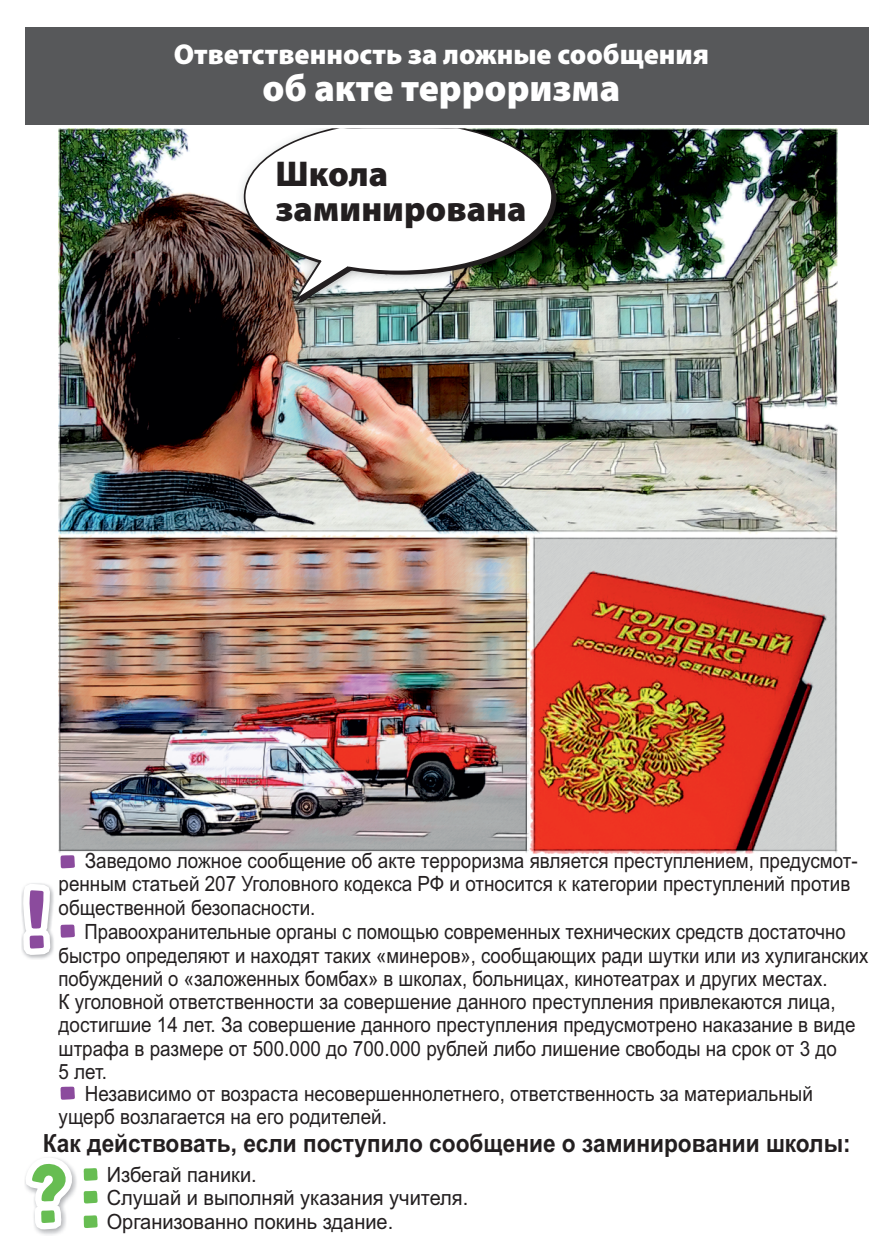
<style>
.page{position:relative;width:893px;height:1259px;background:#fff}
.page>*{position:absolute;margin:0;border:0;box-sizing:border-box;transform-origin:0 0}
.t1{font:900 38.4px "Myriad Pro";color:#fff}
.t2{font:900 36px/34.8px "Myriad Pro";color:#231f20}
.t3{font:900 28.8px "Myriad Pro";color:#fff}
.t4{font:700 24.9px "Arial";color:#231f20;scale:.91 1}
.t5{font:21px/23.4px "Arial";color:#231f20;scale:.88 1}
.t6{font:21px/23.4px "Arial";color:#231f20;scale:.9 1}
.t7{font:21px/23.4px "Arial";color:#231f20;scale:.95 1}
</style>
<div class="page">
<img style="left:58px;top:128px;width:779px;height:725px">
<img style="left:244px;top:128px;width:311px;height:179px">
<div style="left:25px;top:27px;width:844px;height:98px;background:#57585a"></div>
<svg style="left:25px;top:1157px;width:73px;height:77px"></svg>
<svg style="left:60px;top:1086px;width:15px;height:14px"></svg>
<svg style="left:21px;top:883px;width:54px;height:76px"></svg>
<svg style="left:60px;top:855px;width:15px;height:14px"></svg>
<h3 class="t3" style="left:174px;top:42px;width:537px">Ответственность за ложные сообщения</h3>
<h1 class="t1" style="left:263px;top:72px;width:359px">об акте терроризма</h1>
<h2 class="t2" style="left:275px;top:160px;width:252px">Школа заминирована</h2>
<p class="t6" style="left:59px;top:850px;width:889px;text-indent:26px">Заведомо ложное сообщение об акте терроризма является преступлением, предусмот&shy;ренным статьей 207 Уголовного кодекса РФ и относится к категории преступлений против общественной безопасности.</p>
<p class="t5" style="left:59px;top:922px;width:922px;text-indent:26px">Правоохранительные органы с помощью современных технических средств достаточно быстро определяют и находят таких «минеров», сообщающих ради шутки или из хулиганских побуждений о «заложенных бомбах» в школах, больницах, кинотеатрах и других местах.<br>К уголовной ответственности за совершение данного преступления привлекаются лица, достигшие 14 лет. За совершение данного преступления предусмотрено наказание в виде штрафа в размере от 500.000 до 700.000 рублей либо лишение свободы на срок от 3 до<br>5 лет.</p>
<p class="t6" style="left:59px;top:1083px;width:840px;text-indent:26px">Независимо от возраста несовершеннолетнего, ответственность за материальный ущерб возлагается на его родителей.</p>
<p class="t4" style="left:43px;top:1133px;width:889px">Как действовать, если поступило сообщение о заминировании школы:</p>
<p class="t7" style="left:107px;top:1164px;width:382px">Избегай паники.<br>Слушай и выполняй указания учителя.<br>Организованно покинь здание.</p>
</div>
